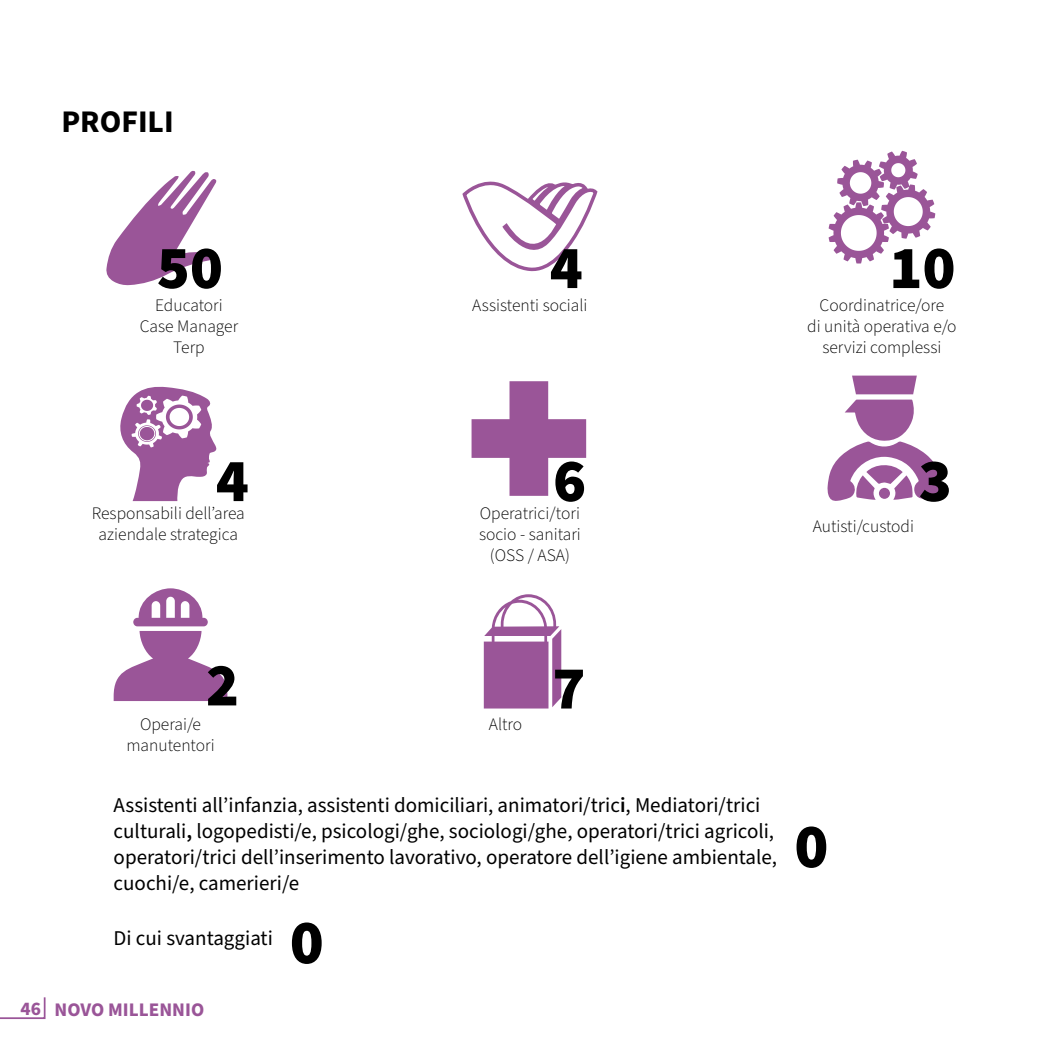
<style>
.page{position:relative;width:1042px;height:1042px;background:#fff}
.page>*{position:absolute;margin:0;border:0;box-sizing:border-box;transform-origin:0 0}
.t1{font:900 63px "Source Sans Pro";color:#000}
.t2{font:900 61.25px "Source Sans Pro";color:#000}
.t3{font:700 31.5px "Source Sans Pro";color:#000}
.t4{font:21px/26.2px "Source Sans Pro";color:#000}
.t5{font:700 19.25px "Source Sans Pro";color:#9a5598}
.t6{font:300 17.5px/21px "Source Sans Pro";color:#000;text-align:center}
.s1{font-weight:600}
</style>
<div class="page">
<svg style="left:0;top:997px;width:46px;height:22px"></svg>
<svg style="left:106px;top:171px;width:111px;height:114px"></svg>
<svg style="left:828px;top:151px;width:107px;height:112px"></svg>
<svg style="left:462px;top:181px;width:136px;height:91px"></svg>
<svg style="left:120px;top:386px;width:97px;height:115px"></svg>
<svg style="left:471px;top:381px;width:115px;height:115px"></svg>
<svg style="left:114px;top:588px;width:113px;height:113px"></svg>
<svg style="left:484px;top:594px;width:77px;height:114px"></svg>
<svg style="left:827px;top:376px;width:114px;height:125px"></svg>
<div style="left:879px;top:488px;width:11px;height:11px;background:#9a5598;border-radius:50%"></div>
<h3 class="t3" style="left:61px;top:100px;width:114px">PROFILI</h3>
<h2 class="t2" style="left:157px;top:225px;width:68px">50</h2>
<h2 class="t2" style="left:550px;top:225px;width:35px">4</h2>
<h2 class="t2" style="left:889px;top:225px;width:68px">10</h2>
<p class="t6" style="left:140px;top:295px;width:100px">Educatori<br>Case Manager<br>Terp</p>
<p class="t6" style="left:807px;top:295px;width:151px">Coordinatrice/ore<br>di unità operativa e/o servizi complessi</p>
<p class="t6" style="left:472px;top:295px;width:117px">Assistenti sociali</p>
<h2 class="t2" style="left:216px;top:438px;width:35px">4</h2>
<h2 class="t2" style="left:553px;top:438px;width:35px">6</h2>
<p class="t6" style="left:92px;top:503px;width:154px">Responsabili dell’area aziendale strategica</p>
<p class="t6" style="left:479px;top:503px;width:103px">Operatrici/tori socio - sanitari (OSS / ASA)</p>
<h2 class="t2" style="left:919px;top:438px;width:35px">3</h2>
<p class="t6" style="left:813px;top:516px;width:103px">Autisti/custodi</p>
<h2 class="t2" style="left:206px;top:643px;width:35px">2</h2>
<h2 class="t2" style="left:552px;top:646px;width:35px">7</h2>
<p class="t6" style="left:140px;top:714px;width:63px">Operai/e</p>
<p class="t6" style="left:489px;top:714px;width:35px">Altro</p>
<p class="t6" style="left:126px;top:735px;width:90px">manutentori</p>
<p class="t4" style="left:114px;top:792px;width:665px">Assistenti all’infanzia, assistenti domiciliari, animatori/tric<span class="s1">i</span>, Mediatori/trici culturali<span class="s1">,</span> logopedisti/e, psicologi/ghe, sociologi/ghe, operatori/trici agricoli, operatori/trici dell’inserimento lavorativo, operatore dell’igiene ambientale, cuochi/e, camerieri/e</p>
<h1 class="t1" style="left:290px;top:898px;width:36px">0</h1>
<p class="t4" style="left:114px;top:925px;width:161px">Di cui svantaggiati</p>
<p class="t5" style="left:20px;top:996px;width:185px">46 NOVO MILLENNIO</p>
<h1 class="t1" style="left:794px;top:802px;width:36px">0</h1>
</div>
